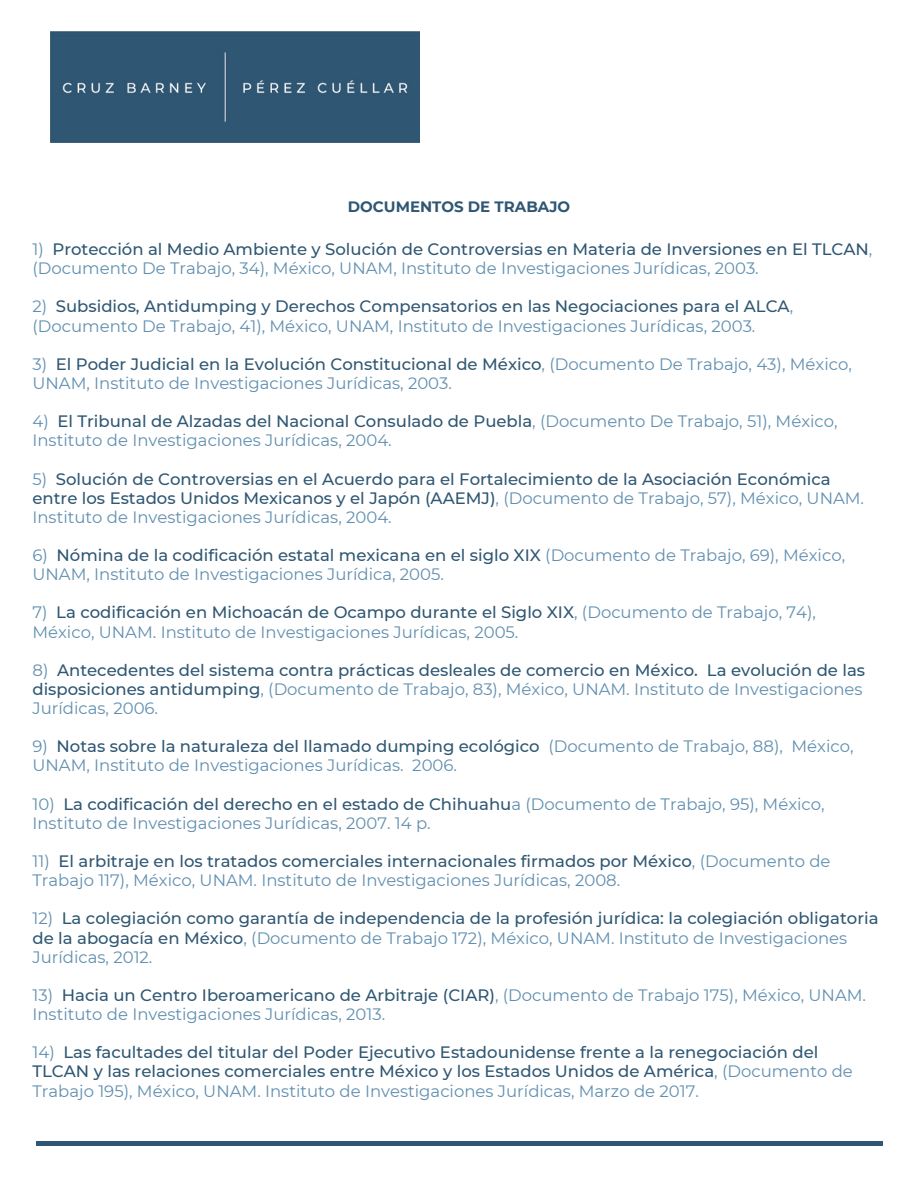
<style>
.page{position:relative;width:918px;height:1188px;background:#fff}
.page>*{position:absolute;margin:0;border:0;box-sizing:border-box;transform-origin:0 0}
.t1{font:16.5px/19.2px "Montserrat";color:#618fb0}
.t2{font:500 16.5px/19.2px "Montserrat";color:#2f5773}
.t3{font:700 15px "Montserrat";color:#2f5773}
.s1{font-weight:500;color:#2f5773}
.s2{font-weight:400;color:#618fb0}
</style>
<div class="page">
<div style="left:51px;top:31px;width:369px;height:111px;background:#2f5673"></div>
<hr style="left:36px;top:1142px;width:847px;height:4px;background:#2f5773">
<p class="t3" style="left:348px;top:197px;width:224px">DOCUMENTOS DE TRABAJO</p>
<p class="t1" style="left:32px;top:240px;width:841px">1) <span class="s1">Protección al Medio Ambiente y Solución de Controversias en Materia de Inversiones en El TLCAN</span>, (Documento De Trabajo, 34), México, UNAM, Instituto de Investigaciones Jurídicas, 2003.</p>
<p class="t1" style="left:32px;top:297px;width:762px">2) <span class="s1">Subsidios, Antidumping y Derechos Compensatorios en las Negociaciones para el ALCA</span>, (Documento De Trabajo, 41), México, UNAM, Instituto de Investigaciones Jurídicas, 2003.</p>
<p class="t1" style="left:32px;top:354px;width:821px">3) <span class="s1">El Poder Judicial en la Evolución Constitucional de México</span>, (Documento De Trabajo, 43), México,<br>UNAM, Instituto de Investigaciones Jurídicas, 2003.</p>
<p class="t1" style="left:32px;top:412px;width:807px">4) <span class="s1">El Tribunal de Alzadas del Nacional Consulado de Puebla</span>, (Documento De Trabajo, 51), México,<br>Instituto de Investigaciones Jurídicas, 2004.</p>
<p class="t2" style="left:32px;top:469px;width:833px"><span class="s2">5)</span> Solución de Controversias en el Acuerdo para el Fortalecimiento de la Asociación Económica entre los Estados Unidos Mexicanos y el Japón (AAEMJ)<span class="s2">, (Documento de Trabajo, 57), México, UNAM.<br>Instituto de Investigaciones Jurídicas, 2004.</span></p>
<p class="t1" style="left:32px;top:546px;width:814px">6) <span class="s1">Nómina de la codificación estatal mexicana en el siglo XIX</span> (Documento de Trabajo, 69), México,<br>UNAM, Instituto de Investigaciones Jurídica, 2005.</p>
<p class="t1" style="left:32px;top:603px;width:785px">7) <span class="s1">La codificación en Michoacán de Ocampo durante el Siglo XIX</span>, (Documento de Trabajo, 74),<br>México, UNAM. Instituto de Investigaciones Jurídicas, 2005.</p>
<p class="t2" style="left:32px;top:660px;width:834px"><span class="s2">8)</span> Antecedentes del sistema contra prácticas desleales de comercio en México. La evolución de las disposiciones antidumping<span class="s2">, (Documento de Trabajo, 83), México, UNAM. Instituto de Investigaciones<br>Jurídicas, 2006.</span></p>
<p class="t1" style="left:32px;top:737px;width:823px">9) <span class="s1">Notas sobre la naturaleza del llamado dumping ecológico</span> (Documento de Trabajo, 88), México,<br>UNAM, Instituto de Investigaciones Jurídicas. 2006.</p>
<p class="t1" style="left:32px;top:794px;width:794px">10) <span class="s1">La codificación del derecho en el estado de Chihuahu</span>a (Documento de Trabajo, 95), México,<br>Instituto de Investigaciones Jurídicas, 2007. 14 p.</p>
<p class="t1" style="left:32px;top:852px;width:800px">11) <span class="s1">El arbitraje en los tratados comerciales internacionales firmados por México</span>, (Documento de<br>Trabajo 117), México, UNAM. Instituto de Investigaciones Jurídicas, 2008.</p>
<p class="t2" style="left:32px;top:909px;width:848px"><span class="s2">12)</span> La colegiación como garantía de independencia de la profesión jurídica: la colegiación obligatoria de la abogacía en México<span class="s2">, (Documento de Trabajo 172), México, UNAM. Instituto de Investigaciones<br>Jurídicas, 2012.</span></p>
<p class="t1" style="left:32px;top:985px;width:835px">13) <span class="s1">Hacia un Centro Iberoamericano de Arbitraje (CIAR)</span>, (Documento de Trabajo 175), México, UNAM.<br>Instituto de Investigaciones Jurídicas, 2013.</p>
<p class="t2" style="left:32px;top:1043px;width:822px"><span class="s2">14)</span> Las facultades del titular del Poder Ejecutivo Estadounidense frente a la renegociación del<br>TLCAN y las relaciones comerciales entre México y los Estados Unidos de América<span class="s2">, (Documento de<br>Trabajo 195), México, UNAM. Instituto de Investigaciones Jurídicas, Marzo de 2017.</span></p>
</div>
